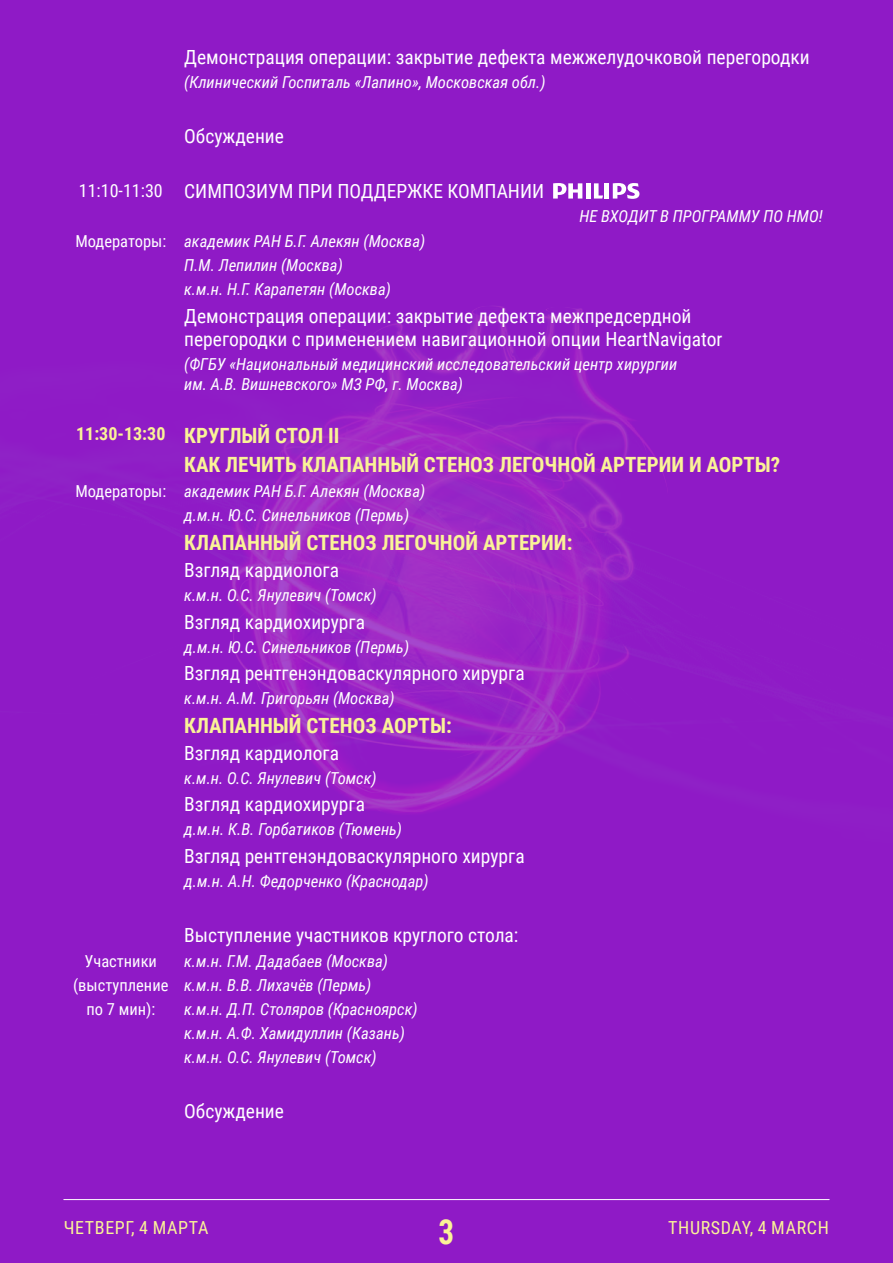
<style>
.page{position:relative;width:893px;height:1263px;background:#8f1ac6}
.page>*{position:absolute;margin:0;border:0;box-sizing:border-box;transform-origin:0 0}
.Заголовок_3{font:700 34.5px "Roboto Condensed";color:#faf397;scale:.9 1}
.Выделенные{font:700 21px "Roboto Condensed";color:#faf397}
.t1{font:19.5px/23.4px "Roboto Condensed";color:#fff}
.t2{font:18px "Roboto Condensed";letter-spacing:.035em;color:#faf397}
.Тайм{font:18px "Roboto Condensed";color:#fff}
.Тайм-2{font:700 18px "Roboto Condensed";color:#faf397}
.Профы{font:italic 16.5px/19.8px "Roboto Condensed";color:#fff}
.Модеры{font:16.5px "Roboto Condensed";color:#fff}
</style>
<div class="page">
<hr style="left:64px;top:1199px;width:765px;height:1px;background:#fff">
<svg style="left:594px;top:183px;width:9px;height:16px"></svg>
<hr style="left:586px;top:183px;width:4px;height:16px;background:#fff">
<hr style="left:605px;top:183px;width:4px;height:16px;background:#fff">
<svg style="left:613px;top:183px;width:26px;height:16px"></svg>
<svg style="left:553px;top:183px;width:29px;height:16px"></svg>
<p class="t1" style="left:184px;top:44px;width:627px">Демонстрация операции: закрытие дефекта межжелудочковой перегородки</p>
<p class="Профы" style="left:184px;top:71px;width:363px">(Клинический Госпиталь «Лапино», Московская обл.)</p>
<p class="t1" style="left:184px;top:123px;width:101px">Обсуждение</p>
<p class="Тайм" style="left:79px;top:178px;width:85px">11:10-11:30</p>
<p class="t1" style="left:184px;top:178px;width:361px">СИМПОЗИУМ ПРИ ПОДДЕРЖКЕ КОМПАНИИ</p>
<p class="Профы" style="left:579px;top:205px;width:245px">НЕ ВХОДИТ В ПРОГРАММУ ПО НМО!</p>
<p class="Модеры" style="left:75px;top:230px;width:92px">Модераторы:</p>
<p class="Профы" style="left:184px;top:231px;width:243px">академик РАН Б.Г. Алекян (Москва)</p>
<p class="Профы" style="left:184px;top:255px;width:160px">П.М. Лепилин (Москва)</p>
<p class="Профы" style="left:184px;top:279px;width:208px">к.м.н. Н.Г. Карапетян (Москва)</p>
<p class="t1" style="left:184px;top:303px;width:540px">Демонстрация операции: закрытие дефекта межпредсердной перегородки с применением навигационной опции HeartNavigator</p>
<p class="Профы" style="left:184px;top:354px;width:495px">(ФГБУ «Национальный медицинский исследовательский центр хирургии им. А.В. Вишневского» МЗ РФ, г. Москва)</p>
<p class="Тайм-2" style="left:76px;top:421px;width:91px">11:30-13:30</p>
<p class="Выделенные" style="left:184px;top:420px;width:157px">КРУГЛЫЙ СТОЛ II</p>
<p class="Выделенные" style="left:184px;top:450px;width:598px">КАК ЛЕЧИТЬ КЛАПАННЫЙ СТЕНОЗ ЛЕГОЧНОЙ АРТЕРИИ И АОРТЫ?</p>
<p class="Модеры" style="left:75px;top:480px;width:92px">Модераторы:</p>
<p class="Профы" style="left:184px;top:481px;width:243px">академик РАН Б.Г. Алекян (Москва)</p>
<p class="Профы" style="left:184px;top:505px;width:226px">д.м.н. Ю.С. Синельников (Пермь)</p>
<p class="Выделенные" style="left:184px;top:527px;width:390px">КЛАПАННЫЙ СТЕНОЗ ЛЕГОЧНОЙ АРТЕРИИ:</p>
<p class="t1" style="left:184px;top:558px;width:156px">Взгляд кардиолога</p>
<p class="Профы" style="left:184px;top:585px;width:194px">к.м.н. О.С. Янулевич (Томск)</p>
<p class="t1" style="left:184px;top:609px;width:182px">Взгляд кардиохирурга</p>
<p class="Профы" style="left:184px;top:636px;width:226px">д.м.н. Ю.С. Синельников (Пермь)</p>
<p class="t1" style="left:184px;top:661px;width:342px">Взгляд рентгенэндоваскулярного хирурга</p>
<p class="Профы" style="left:184px;top:688px;width:212px">к.м.н. А.М. Григорьян (Москва)</p>
<p class="Выделенные" style="left:184px;top:710px;width:269px">КЛАПАННЫЙ СТЕНОЗ АОРТЫ:</p>
<p class="t1" style="left:184px;top:741px;width:156px">Взгляд кардиолога</p>
<p class="Профы" style="left:184px;top:768px;width:194px">к.м.н. О.С. Янулевич (Томск)</p>
<p class="t1" style="left:184px;top:792px;width:182px">Взгляд кардиохирурга</p>
<p class="Профы" style="left:184px;top:819px;width:219px">д.м.н. К.В. Горбатиков (Тюмень)</p>
<p class="t1" style="left:184px;top:843px;width:342px">Взгляд рентгенэндоваскулярного хирурга</p>
<p class="Профы" style="left:184px;top:870px;width:246px">д.м.н. А.Н. Федорченко (Краснодар)</p>
<p class="t1" style="left:184px;top:922px;width:336px">Выступление участников круглого стола:</p>
<p class="Модеры" style="left:85px;top:950px;width:74px">Участники</p>
<p class="Модеры" style="left:73px;top:974px;width:97px">(выступление</p>
<p class="Модеры" style="left:86px;top:998px;width:70px">по 7 мин):</p>
<p class="Профы" style="left:184px;top:951px;width:205px">к.м.н. Г.М. Дадабаев (Москва)</p>
<p class="Профы" style="left:184px;top:975px;width:189px">к.м.н. В.В. Лихачёв (Пермь)</p>
<p class="Профы" style="left:184px;top:999px;width:235px">к.м.н. Д.П. Столяров (Красноярск)</p>
<p class="Профы" style="left:184px;top:1023px;width:222px">к.м.н. А.Ф. Хамидуллин (Казань)</p>
<p class="Профы" style="left:184px;top:1047px;width:194px">к.м.н. О.С. Янулевич (Томск)</p>
<p class="t1" style="left:184px;top:1099px;width:101px">Обсуждение</p>
<p class="Заголовок_3" style="left:439px;top:1207px;width:19px">3</p>
<p class="t2" style="left:64px;top:1215px;width:146px">ЧЕТВЕРГ, 4 МАРТА</p>
<p class="t2" style="left:668px;top:1215px;width:162px">THURSDAY, 4 MARCH</p>
</div>
